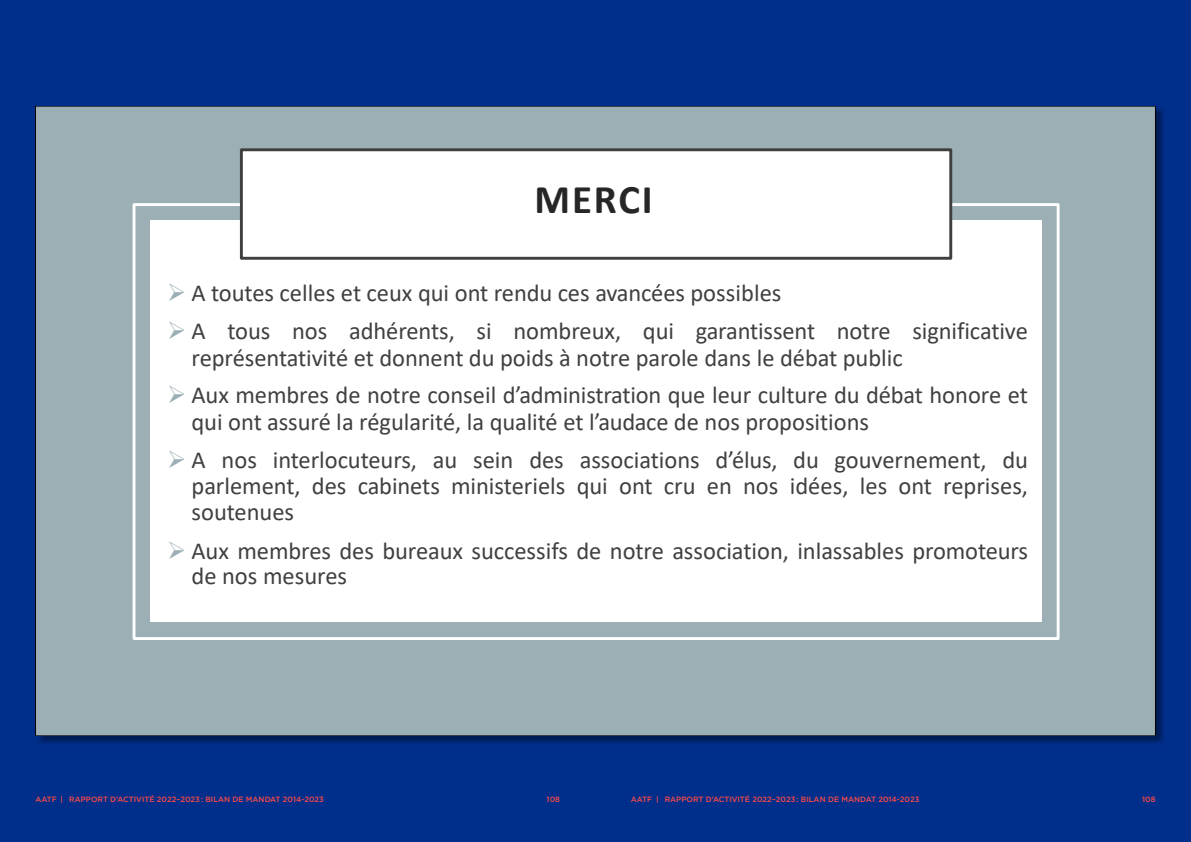
<style>
.page{position:relative;width:1191px;height:842px;background:#fff}
.page>*{position:absolute;margin:0;border:0;box-sizing:border-box;transform-origin:0 0}
.t1{font:700 40.8px "Calibri";letter-spacing:.045em;color:#262626}
.t2{font:24.5px/26.9px "Calibri";letter-spacing:-.005em;color:#404040}
.t3{font:500 7.7px "Gotham";color:#ff4848}
.s1{color:#9bafb5}
</style>
<div class="page">
<div style="left:0;top:0;width:595px;height:842px;background:#002f8b"></div>
<div style="left:595px;top:0;width:596px;height:842px;background:#002f8b"></div>
<div style="left:35px;top:106px;width:1131px;height:640px;background:#000;opacity:.4"></div>
<div style="left:35px;top:106px;width:1120px;height:630px;background:#9bafb5"></div>
<div style="left:150px;top:220px;width:891px;height:402px;background:#fff"></div>
<div style="left:241px;top:150px;width:709px;height:108px;background:#fff"></div>
<div style="left:240px;top:148px;width:712px;height:112px;border:3px solid #404040"></div>
<h1 class="t1" style="left:534px;top:171px;width:120px">MERCI</h1>
<p class="t2" style="left:167px;top:279px;width:616px"><span class="s1">➢</span> A toutes celles et ceux qui ont rendu ces avancées possibles</p>
<p class="t2" style="left:191px;top:317px;width:838px;text-indent:-24px"><span class="s1">➢</span> A tous nos adhérents, si nombreux, qui garantissent notre significative représentativité et donnent du poids à notre parole dans le débat public</p>
<p class="t2" style="left:191px;top:381px;width:838px;text-indent:-24px"><span class="s1">➢</span> Aux membres de notre conseil d’administration que leur culture du débat honore et qui ont assuré la régularité, la qualité et l’audace de nos propositions</p>
<p class="t2" style="left:191px;top:446px;width:838px;line-height:26.2px;text-align:justify;text-indent:-25px"><span class="s1">➢</span> A nos interlocuteurs, au sein des associations d’élus, du gouvernement, du parlement, des cabinets ministeriels qui ont cru en nos idées, les ont reprises, soutenues</p>
<p class="t2" style="left:192px;top:537px;width:838px;line-height:25.5px;text-indent:-25px"><span class="s1">➢</span> Aux membres des bureaux successifs de notre association, inlassables promoteurs de nos mesures</p>
<p class="t3" style="left:35px;top:794px;width:290px">AATF | RAPPORT D’ACTIVITÉ 2022–2023 : BILAN DE MANDAT 2014-2023</p>
<p class="t3" style="left:546px;top:794px;width:15px">108</p>
<p class="t3" style="left:631px;top:794px;width:290px">AATF | RAPPORT D’ACTIVITÉ 2022–2023 : BILAN DE MANDAT 2014-2023</p>
<p class="t3" style="left:1142px;top:794px;width:15px">108</p>
</div>
